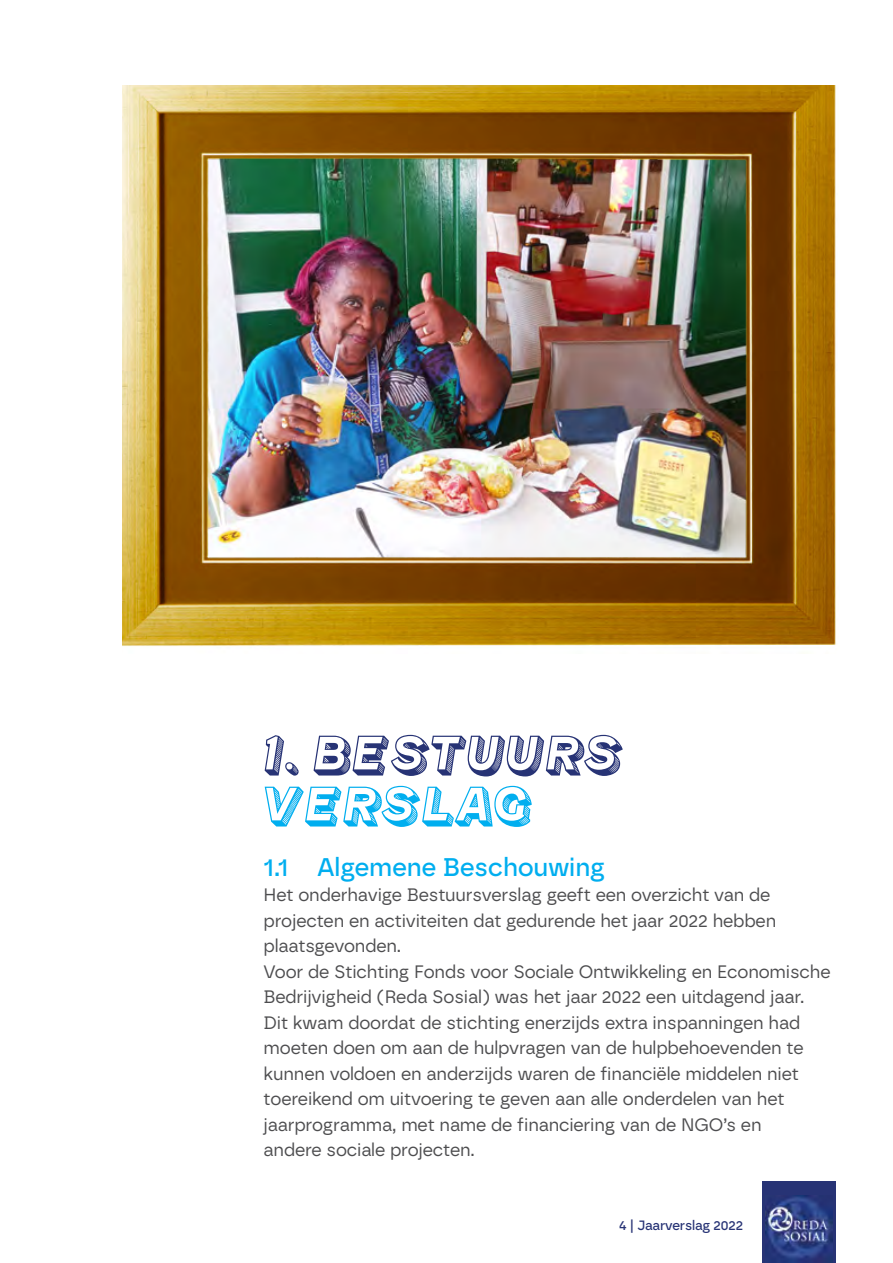
<style>
.page{position:relative;width:893px;height:1263px;background:#fff}
.page>*{position:absolute;margin:0;border:0;box-sizing:border-box;transform-origin:0 0}
.t1{font:52.5px "Fenwick Olden";letter-spacing:-.01em;color:#273375}
.t2{font:52.5px "Fenwick Olden";letter-spacing:-.01em;color:#00aeef}
.t3{font:500 25.5px "Borna";color:#00aeef}
.t4{font:18px/25.5px "Borna";letter-spacing:-.01em;color:#4d4d4f}
.t5{font:500 13.5px "Borna";letter-spacing:-.01em;color:#273375}
</style>
<div class="page">
<img style="left:122px;top:85px;width:714px;height:561px">
<div style="left:762px;top:1182px;width:73px;height:81px;background:#273375"></div>
<img style="left:765px;top:1195px;width:67px;height:67px">
<h1 class="t1" style="left:264px;top:723px;width:362px">1. BESTUURS</h1>
<h1 class="t2" style="left:264px;top:774px;width:271px">VERSLAG</h1>
<h2 class="t3" style="left:264px;top:851px;width:343px">1.1 Algemene Beschouwing</h2>
<p class="t4" style="left:264px;top:882px;width:568px">Het onderhavige Bestuursverslag geeft een overzicht van de projecten en activiteiten dat gedurende het jaar 2022 hebben plaatsgevonden.<br>Voor de Stichting Fonds voor Sociale Ontwikkeling en Economische Bedrijvigheid (Reda Sosial) was het jaar 2022 een uitdagend jaar.<br>Dit kwam doordat de stichting enerzijds extra inspanningen had moeten doen om aan de hulpvragen van de hulpbehoevenden te kunnen voldoen en anderzijds waren de financiële middelen niet toereikend om uitvoering te geven aan alle onderdelen van het jaarprogramma, met name de financiering van de NGO’s en<br>andere sociale projecten.</p>
<p class="t5" style="left:619px;top:1217px;width:125px">4 | Jaarverslag 2022</p>
</div>
